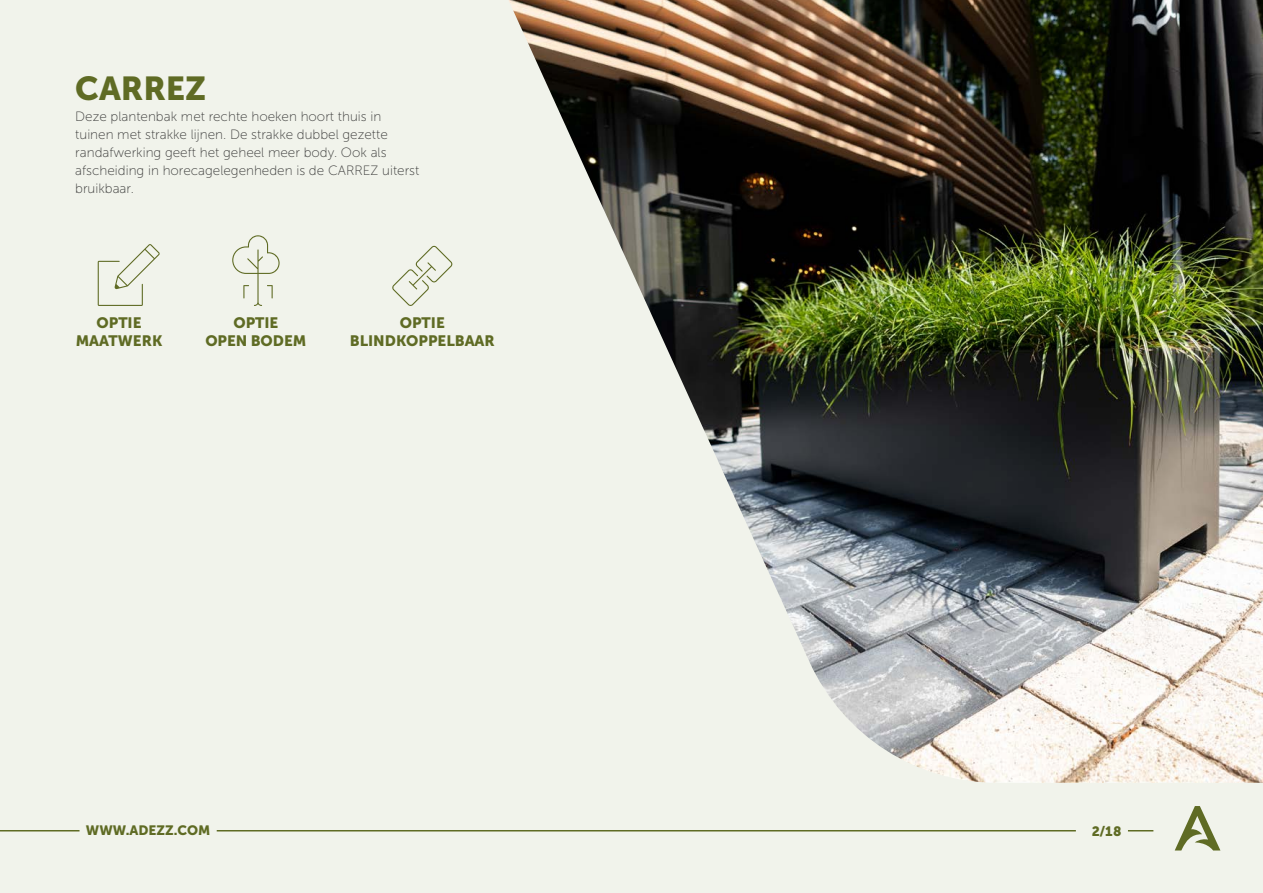
<style>
.page{position:relative;width:1263px;height:893px;background:#f1f3eb}
.page>*{position:absolute;margin:0;border:0;box-sizing:border-box;transform-origin:0 0}
.t1{font:33px "Museo Sans 900";color:#5f6b24}
.t2{font:15px/18px "Museo Sans 900";color:#5f6b24;text-align:center}
.t3{font:13.5px/18px "Museo Sans 100";color:#3c3c3b}
.t4{font:13.5px "Museo Sans 900";color:#5f6b24}
</style>
<div class="page">
<svg style="left:1175px;top:806px;width:45px;height:44px"></svg>
<svg style="left:1128px;top:830px;width:25px;height:1px"></svg>
<hr style="left:0;top:830px;width:80px;height:1px;background:#5f6b24">
<hr style="left:217px;top:830px;width:859px;height:1px;background:#5f6b24">
<img style="left:509px;top:0;width:754px;height:783px">
<svg style="left:98px;top:244px;width:62px;height:62px"></svg>
<svg style="left:392px;top:245px;width:61px;height:61px"></svg>
<svg style="left:232px;top:235px;width:48px;height:71px"></svg>
<h1 class="t1" style="left:75px;top:70px;width:133px">CARREZ</h1>
<p class="t3" style="left:75px;top:107px;width:346px">Deze plantenbak met rechte hoeken hoort thuis in tuinen met strakke lijnen. De strakke dubbel gezette randafwerking geeft het geheel meer body. Ook als afscheiding in horecagelegenheden is de CARREZ uiterst bruikbaar.</p>
<p class="t2" style="left:76px;top:314px;width:88px">OPTIE<br>MAATWERK</p>
<p class="t2" style="left:205px;top:314px;width:103px">OPTIE<br>OPEN BODEM</p>
<p class="t2" style="left:350px;top:314px;width:147px">OPTIE<br>BLINDKOPPELBAAR</p>
<p class="t4" style="left:86px;top:823px;width:126px">WWW.ADEZZ.COM</p>
<p class="t4" style="left:1092px;top:823px;width:31px">2/18</p>
</div>
